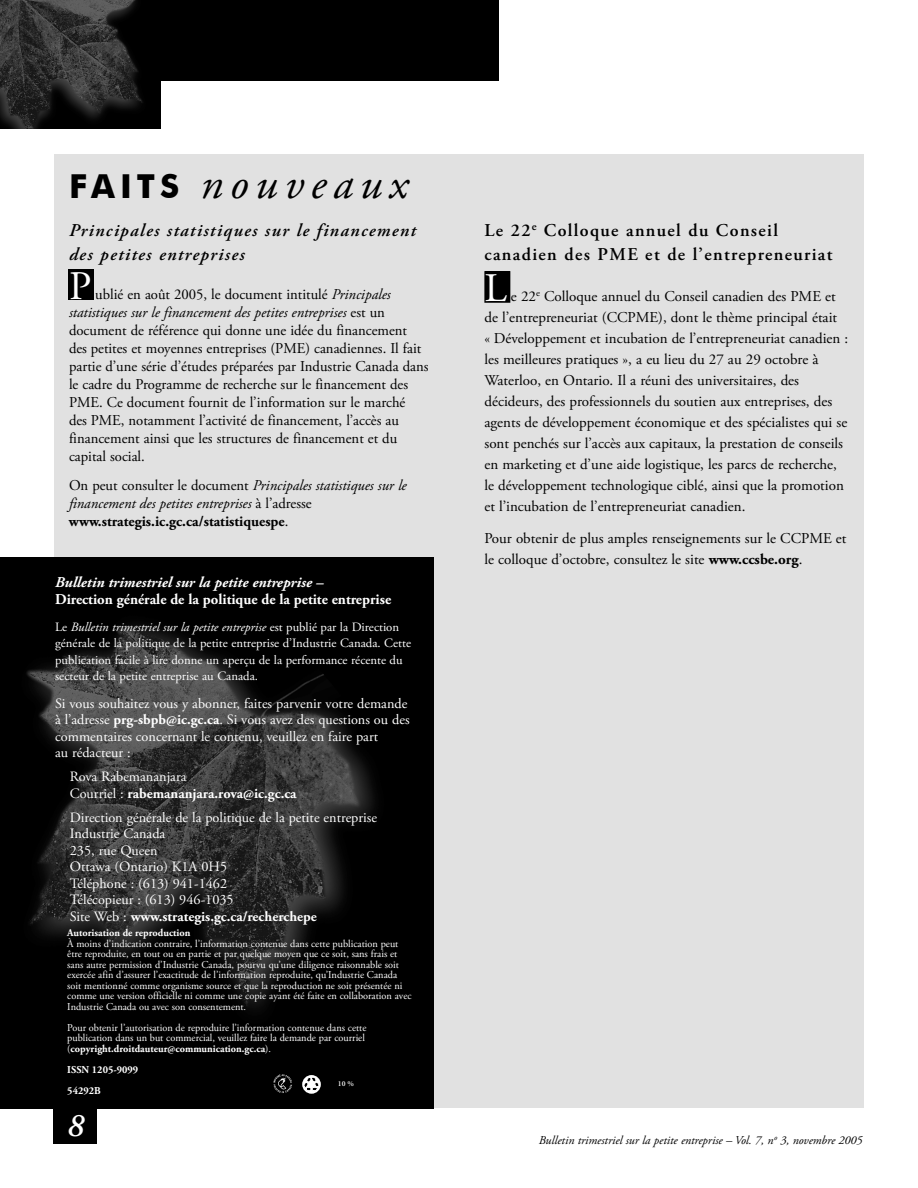
<style>
.page{position:relative;width:918px;height:1188px;background:#fff}
.page>*{position:absolute;margin:0;border:0;box-sizing:border-box;transform-origin:0 0}
.t1{font:italic 45px "Adobe Garamond Pro";letter-spacing:.155em;color:#000}
.t2{font:40.5px "Adobe Garamond Pro";color:#fff}
.t3{font:italic 600 33px "Adobe Garamond Pro";color:#fff}
.t4{font:600 18px/24px "Adobe Garamond Pro";letter-spacing:.075em;color:#000}
.t5{font:italic 600 18px/24px "Adobe Garamond Pro";letter-spacing:.075em;color:#000}
.t6{font:15px/21px "Adobe Garamond Pro";color:#000}
.t7{font:italic 15px/18px "Adobe Garamond Pro";color:#000}
.t8{font:700 15px "Adobe Garamond Pro";color:#fff}
.t9{font:italic 700 15px "Adobe Garamond Pro";color:#fff}
.t10{font:14.25px/16.5px "Adobe Garamond Pro";color:#fff}
.t11{font:700 14.25px/16.5px "Adobe Garamond Pro";color:#fff}
.t12{font:12.75px/16.5px "Adobe Garamond Pro";color:#fff}
.t13{font:italic 12px "Adobe Garamond Pro";color:#000}
.t14{font:10.5px/10.5px "Adobe Garamond Pro";color:#fff}
.t15{font:700 10.5px/21px "Adobe Garamond Pro";color:#fff}
.t16{font:600 7.5px "Adobe Garamond Pro";color:#fff}
.s1{font-family:"Futura BT";font-weight:700;font-style:normal;font-size:33px}
.s2{font-style:italic}
.s3{font-style:normal}
.s4{font-weight:700;font-style:normal}
.s5{font-weight:700}
.s6{font-weight:400}
</style>
<div class="page">
<div style="left:54px;top:154px;width:810px;height:954px;background:#e1e1e1"></div>
<div style="left:68px;top:269px;width:25px;height:31px;background:#000"></div>
<div style="left:0;top:0;width:500px;height:81px;background:#000"></div>
<img style="left:0;top:0;width:161px;height:128px">
<div style="left:54px;top:1107px;width:43px;height:37px;background:#000"></div>
<div style="left:0;top:558px;width:433px;height:551px;background:#000"></div>
<img style="left:26px;top:625px;width:349px;height:384px">
<svg style="left:273px;top:1074px;width:19px;height:19px"></svg>
<svg style="left:302px;top:1075px;width:19px;height:19px"></svg>
<svg style="left:304px;top:1077px;width:15px;height:15px"></svg>
<div style="left:485px;top:272px;width:25px;height:30px;background:#000"></div>
<div style="left:484px;top:271px;width:26px;height:32px;border:2px solid #000"></div>
<h1 class="t1" style="left:69px;top:156px;width:341px"><span class="s1">FAITS</span> nouveaux</h1>
<p class="t5" style="left:69px;top:219px;width:349px">Principales statistiques sur le financement des petites entreprises</p>
<h2 class="t2" style="left:69px;top:262px;width:24px">P</h2>
<p class="t6" style="left:69px;top:286px;width:361px;line-height:18px;text-indent:26px">ublié en août 2005, le document intitulé <span class="s2">Principales statistiques sur le financement des petites entreprises</span> est un document de référence qui donne une idée du financement des petites et moyennes entreprises (PME) canadiennes. Il fait partie d’une série d’études préparées par Industrie Canada dans le cadre du Programme de recherche sur le financement des PME. Ce document fournit de l’information sur le marché<br>des PME, notamment l’activité de financement, l’accès au financement ainsi que les structures de financement et du capital social.</p>
<p class="t7" style="left:69px;top:476px;width:339px"><span class="s3">On peut consulter le document</span> Principales statistiques sur le financement des petites entreprises <span class="s3">à l’adresse </span><span class="s4">www.strategis.ic.gc.ca/statistiquespe</span><span class="s3">.</span></p>
<p class="t9" style="left:55px;top:574px;width:270px">Bulletin trimestriel sur la petite entreprise –</p>
<p class="t8" style="left:55px;top:591px;width:338px">Direction générale de la politique de la petite entreprise</p>
<p class="t12" style="left:55px;top:619px;width:357px">Le <span class="s2">Bulletin trimestriel sur la petite entreprise</span> est publié par la Direction générale de la politique de la petite entreprise d’Industrie Canada. Cette publication facile à lire donne un aperçu de la performance récente du secteur de la petite entreprise au Canada.</p>
<p class="t10" style="left:55px;top:696px;width:356px">Si vous souhaitez vous y abonner, faites parvenir votre demande à l’adresse <span class="s5">prg-sbpb@ic.gc.ca</span>. Si vous avez des questions ou des commentaires concernant le contenu, veuillez en faire part<br>au rédacteur :</p>
<p class="t11" style="left:70px;top:769px;width:228px"><span class="s6">Rova Rabemananjara<br>Courriel :</span> rabemananjara.rova@ic.gc.ca</p>
<p class="t10" style="left:70px;top:810px;width:309px">Direction générale de la politique de la petite entreprise<br>Industrie Canada<br>235, rue Queen<br>Ottawa (Ontario) K1A 0H5<br>Téléphone : (613) 941-1462<br>Télécopieur : (613) 946-1035<br>Site Web : <span class="s5">www.strategis.gc.ca/recherchepe</span></p>
<p class="t15" style="left:67px;top:923px;width:125px">Autorisation de reproduction</p>
<p class="t14" style="left:67px;top:939px;width:346px">À moins d’indication contraire, l’information contenue dans cette publication peut être reproduite, en tout ou en partie et par quelque moyen que ce soit, sans frais et sans autre permission d’Industrie Canada, pourvu qu’une diligence raisonnable soit exercée afin d’assurer l’exactitude de l’information reproduite, qu’Industrie Canada soit mentionné comme organisme source et que la reproduction ne soit présentée ni comme une version officielle ni comme une copie ayant été faite en collaboration avec Industrie Canada ou avec son consentement.</p>
<p class="t14" style="left:67px;top:1023px;width:301px">Pour obtenir l’autorisation de reproduire l’information contenue dans cette publication dans un but commercial, veuillez faire la demande par courriel (<span class="s5">copyright.droitdauteur@communication.gc.ca</span>).</p>
<p class="t15" style="left:67px;top:1059px;width:72px">ISSN 1205-9099<br>54292B</p>
<p class="t16" style="left:338px;top:1079px;width:18px">10 %</p>
<h3 class="t3" style="left:67px;top:1106px;width:18px">8</h3>
<p class="t4" style="left:484px;top:218px;width:350px">Le 22<sup>e</sup> Colloque annuel du Conseil canadien des PME et de l’entrepreneuriat</p>
<h2 class="t2" style="left:484px;top:264px;width:24px">L</h2>
<p class="t6" style="left:485px;top:286px;width:365px;text-indent:26px">e 22<sup>e</sup> Colloque annuel du Conseil canadien des PME et de l’entrepreneuriat (CCPME), dont le thème principal était<br>« Développement et incubation de l’entrepreneuriat canadien : les meilleures pratiques », a eu lieu du 27 au 29 octobre à Waterloo, en Ontario. Il a réuni des universitaires, des décideurs, des professionnels du soutien aux entreprises, des agents de développement économique et des spécialistes qui se sont penchés sur l’accès aux capitaux, la prestation de conseils en marketing et d’une aide logistique, les parcs de recherche, le développement technologique ciblé, ainsi que la promotion et l’incubation de l’entrepreneuriat canadien.</p>
<p class="t6" style="left:485px;top:528px;width:364px">Pour obtenir de plus amples renseignements sur le CCPME et le colloque d’octobre, consultez le site <span class="s5">www.ccsbe.org</span>.</p>
<p class="t13" style="left:539px;top:1133px;width:325px">Bulletin trimestriel sur la petite entreprise – Vol. 7, n<sup>o</sup> 3, novembre 2005</p>
</div>
